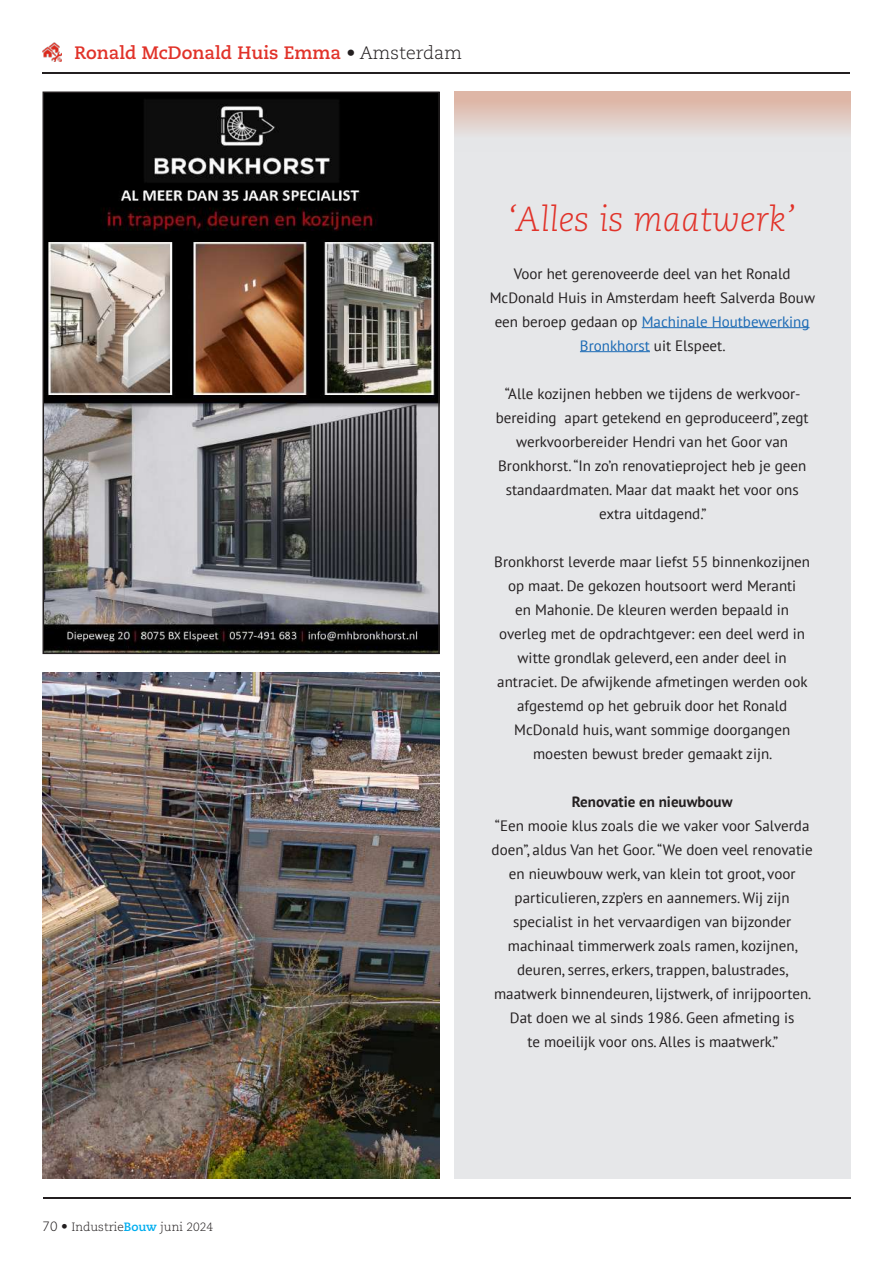
<style>
.page{position:relative;width:893px;height:1263px;background:#fff}
.page>*{position:absolute;margin:0;border:0;box-sizing:border-box;transform-origin:0 0}
.t1{font:italic 300 34.5px "Caecilia LT Pro 46";color:#e13229}
.t2{font:700 18px "Caecilia LT Pro 75";color:#e13229}
.t3{font:15px/24px "PT Sans";color:#231f20;text-align:center}
.t4{font:700 15px "PT Sans";color:#231f20}
.t5{font:300 12px "Caecilia LT Pro 45";color:#231f20}
.s1{font-family:"Caecilia LT Pro 45";font-weight:300;color:#231f20}
.s2{color:#1b6ab5}
.s3{font-size:13.5px}
.s4{font-family:"Caecilia LT Pro 75";font-weight:700;color:#00aeef}
</style>
<div class="page">
<hr style="left:43px;top:73px;width:807px;height:1px;background:#231f20">
<hr style="left:43px;top:1198px;width:808px;height:1px;background:#231f20">
<img style="left:43px;top:43px;width:19px;height:19px">
<div style="left:454px;top:92px;width:396px;height:1087px;background:#e6e7e9"></div>
<hr style="left:642px;top:327px;width:168px;height:1px;background:#1b6ab5">
<hr style="left:580px;top:351px;width:70px;height:1px;background:#1b6ab5">
<div style="left:454px;top:92px;width:396px;height:60px;background:linear-gradient(to bottom,#ddb09e,#e6eef3)"></div>
<img style="left:46px;top:95px;width:391px;height:556px">
<div style="left:43px;top:92px;width:397px;height:562px;border:2px solid #231f20"></div>
<img style="left:43px;top:673px;width:397px;height:505px">
<p class="t2" style="left:75px;top:40px;width:389px">Ronald McDonald Huis Emma <span class="s1">• Amsterdam</span></p>
<h1 class="t1" style="left:508px;top:197px;width:289px">‘Alles is maatwerk’</h1>
<p class="t3" style="left:490px;top:261px;width:327px">Voor het gerenoveerde deel van het Ronald McDonald Huis in Amsterdam heeft Salverda Bouw een beroep gedaan op <span class="s2">Machinale Houtbewerking Bronkhorst</span> uit Elspeet.</p>
<p class="t3" style="left:496px;top:381px;width:314px">“Alle kozijnen hebben we tijdens de werkvoor&shy;bereiding apart getekend en geproduceerd”, zegt werkvoorbereider Hendri van het Goor van Bronkhorst. “In zo’n renovatieproject heb je geen standaardmaten. Maar dat maakt het voor ons extra uitdagend.”</p>
<p class="t3" style="left:494px;top:549px;width:317px">Bronkhorst leverde maar liefst 55 binnenkozijnen op maat. De gekozen houtsoort werd Meranti<br>en Mahonie. De kleuren werden bepaald in overleg met de opdrachtgever: een deel werd in witte grondlak geleverd, een ander deel in antraciet. De afwijkende afmetingen werden ook afgestemd op het gebruik door het Ronald McDonald huis, want sommige doorgangen moesten bewust breder gemaakt zijn.</p>
<p class="t4" style="left:572px;top:791px;width:162px">Renovatie en nieuwbouw</p>
<p class="t3" style="left:492px;top:813px;width:323px">“Een mooie klus zoals die we vaker voor Salverda doen”, aldus Van het Goor. “We doen veel renovatie en nieuwbouw werk, van klein tot groot, voor particulieren, zzp’ers en aannemers. Wij zijn specialist in het vervaardigen van bijzonder machinaal timmerwerk zoals ramen, kozijnen, deuren, serres, erkers, trappen, balustrades, maatwerk binnendeuren, lijstwerk, of inrijpoorten.<br>Dat doen we al sinds 1986. Geen afmeting is<br>te moeilijk voor ons. Alles is maatwerk.”</p>
<p class="t5" style="left:43px;top:1219px;width:172px"><span class="s3">70 •</span> Industrie<span class="s4">Bouw</span> juni 2024</p>
</div>
